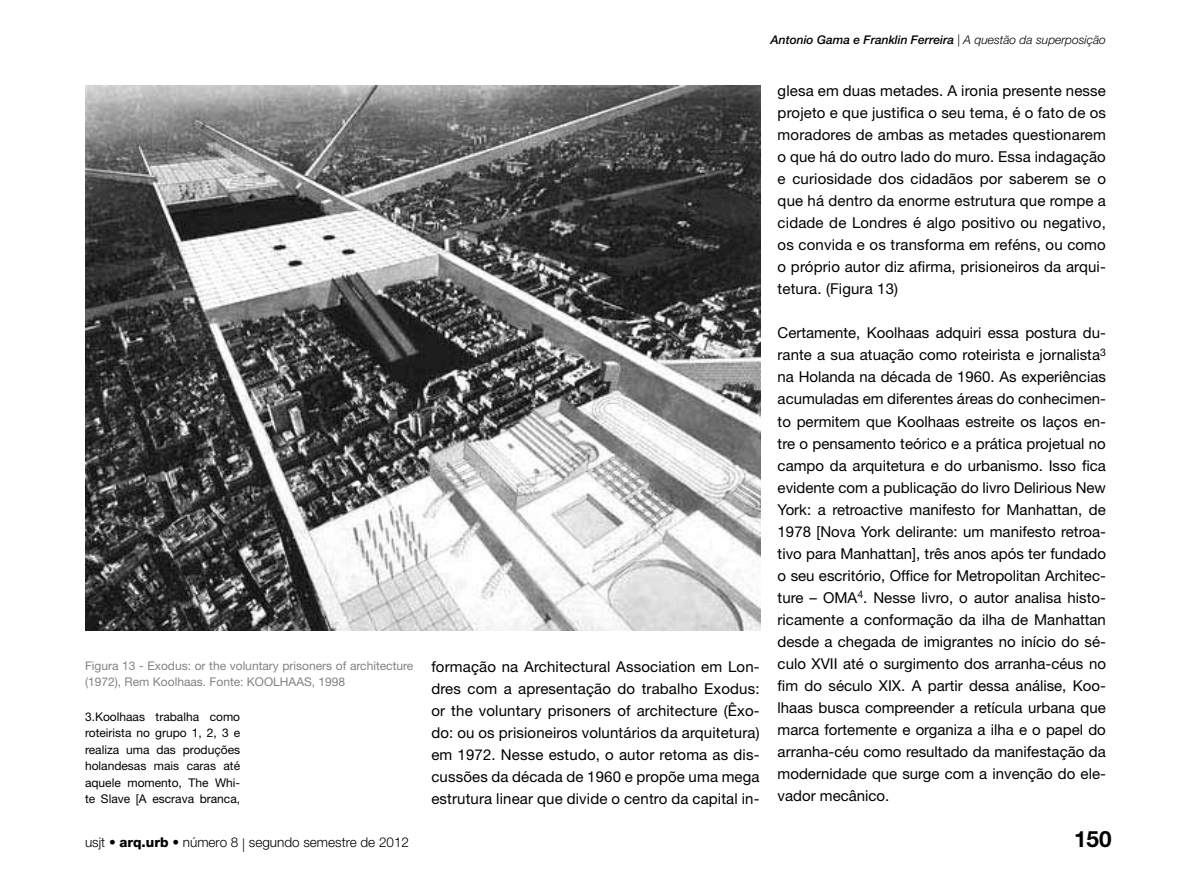
<style>
.page{position:relative;width:1191px;height:893px;background:#fff}
.page>*{position:absolute;margin:0;border:0;box-sizing:border-box;transform-origin:0 0}
.t1{font:700 22.5px "Helvetica Neue LT Std";color:#000}
.t2{font:15px/22px "Helvetica Neue LT Std";letter-spacing:.01em;color:#000;text-align:justify}
.t3{font:300 13.5px "Helvetica Neue LT Std";color:#000}
.t4{font:12px/16.5px "Helvetica Neue LT Std";color:#000;text-align:justify}
.t5{font:12px/16.5px "Helvetica Neue LT Std";color:#808285}
.t6{font:italic 500 12px "Helvetica Neue LT Std";color:#000}
.s1{font-weight:300}
.s2{font-weight:800}
</style>
<div class="page">
<img style="left:85px;top:85px;width:675px;height:546px">
<p class="t5" style="left:85px;top:657px;width:330px">Figura 13 - Exodus: or the voluntary prisoners of architecture (1972), Rem Koolhaas. Fonte: KOOLHAAS, 1998</p>
<p class="t4" style="left:85px;top:708px;width:157px">3.Koolhaas trabalha como roteirista no grupo 1, 2, 3 e realiza uma das produções holandesas mais caras até aquele momento, The Whi&shy;te Slave [A escrava branca,</p>
<p class="t6" style="left:770px;top:33px;width:337px">Antonio Gama e Franklin Ferreira <span class="s1">| A questão da superposição</span></p>
<p class="t2" style="left:431px;top:655px;width:330px">formação na Architectural Association em Lon&shy;dres com a apresentação do trabalho Exodus: or the voluntary prisoners of architecture (Êxo&shy;do: ou os prisioneiros voluntários da arquitetura) em 1972. Nesse estudo, o autor retoma as dis&shy;cussões da década de 1960 e propõe uma mega estrutura linear que divide o centro da capital in-</p>
<p class="t2" style="left:777px;top:79px;width:330px">glesa em duas metades. A ironia presente nesse projeto e que justifica o seu tema, é o fato de os moradores de ambas as metades questionarem o que há do outro lado do muro. Essa indagação e curiosidade dos cidadãos por saberem se o que há dentro da enorme estrutura que rompe a cidade de Londres é algo positivo ou negativo, os convida e os transforma em reféns, ou como o próprio autor diz afirma, prisioneiros da arqui&shy;tetura. (Figura 13)</p>
<p class="t2" style="left:777px;top:322px;width:330px">Certamente, Koolhaas adquiri essa postura du&shy;rante a sua atuação como roteirista e jornalista<sup>3 </sup>na Holanda na década de 1960. As experiências acumuladas em diferentes áreas do conhecimen&shy;to permitem que Koolhaas estreite os laços en&shy;tre o pensamento teórico e a prática projetual no campo da arquitetura e do urbanismo. Isso fica evidente com a publicação do livro Delirious New York: a retroactive manifesto for Manhattan, de 1978 [Nova York delirante: um manifesto retroa&shy;tivo para Manhattan], três anos após ter fundado o seu escritório, Office for Metropolitan Architec&shy;ture – OMA<sup>4</sup>. Nesse livro, o autor analisa histo&shy;ricamente a conformação da ilha de Manhattan desde a chegada de imigrantes no início do sé&shy;culo XVII até o surgimento dos arranha-céus no fim do século XIX. A partir dessa análise, Koo&shy;lhaas busca compreender a retícula urbana que marca fortemente e organiza a ilha e o papel do arranha-céu como resultado da manifestação da modernidade que surge com a invenção do ele&shy;vador mecânico.</p>
<p class="t3" style="left:85px;top:834px;width:325px">usjt • <span class="s2">arq.urb</span> • número 8 | segundo semestre de 2012</p>
<h1 class="t1" style="left:1074px;top:825px;width:39px">150</h1>
</div>
